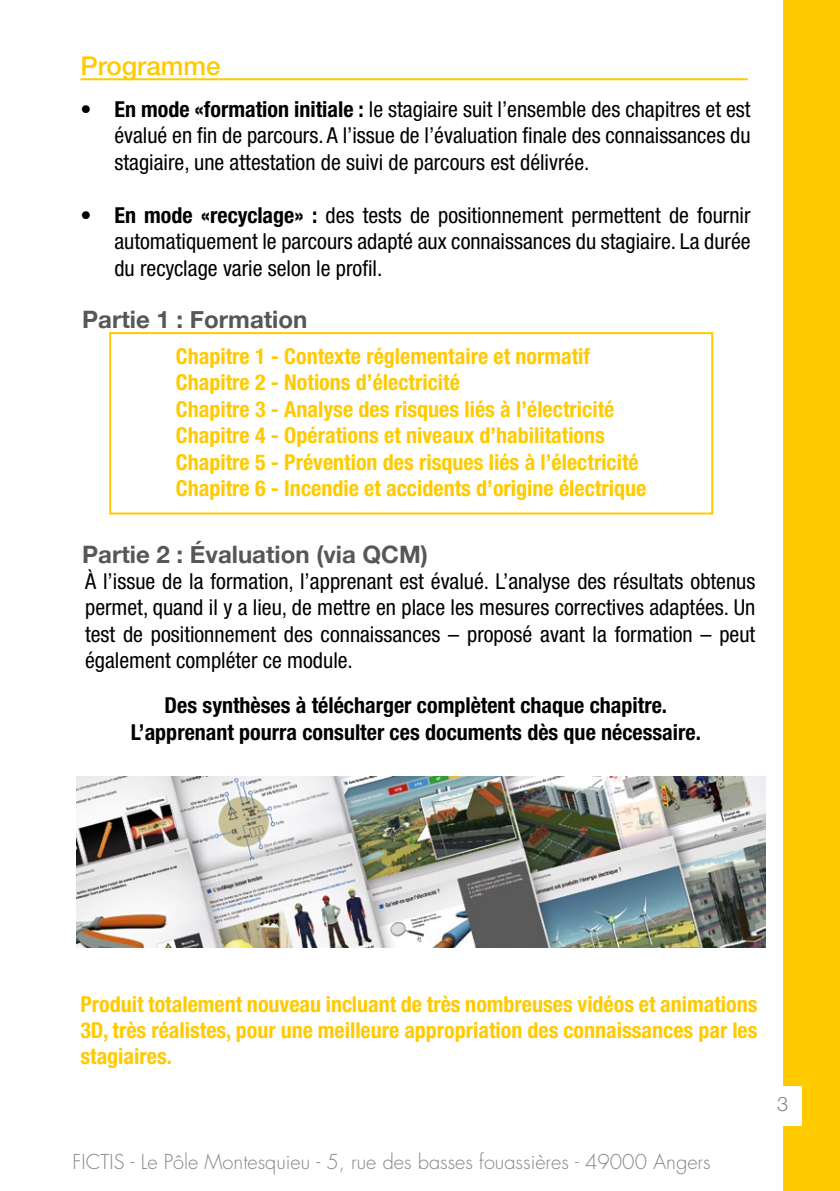
<style>
.page{position:relative;width:840px;height:1191px;background:#fff}
.page>*{position:absolute;margin:0;border:0;box-sizing:border-box;transform-origin:0 0}
.t1{font:500 26px "Helvetica Neue";color:#ffca00}
.t2{font:700 24px "Helvetica Neue";color:#575756}
.t3{font:condensed 22px/26.4px "Helvetica Neue";color:#000;text-align:justify}
.t4{font:700 condensed 22px/26.4px "Helvetica Neue";color:#ffca00}
.t5{font:700 condensed 22px/26.4px "Helvetica Neue";color:#000;text-align:center}
.t6{font:300 20px "Futura";color:#82878b}
.t7{font:300 20px "Helvetica Neue LT Std";color:#878787}
.s1{font-weight:700}
</style>
<div class="page">
<div style="left:782px;top:0;width:57px;height:1191px;background:#ffca00"></div>
<div style="left:764px;top:1086px;width:37px;height:39px;background:#fff"></div>
<img style="left:77px;top:776px;width:688px;height:171px">
<hr style="left:80px;top:78px;width:667px;height:2px;background:#ffca00">
<div style="left:109px;top:332px;width:603px;height:182px;background:#fff;border:2px solid #ffca00"></div>
<p class="t1" style="left:80px;top:50px;width:142px">Programme</p>
<p class="t3" style="left:114px;top:96px;width:637px;text-indent:-34px"><span class="s1">• En mode «formation initiale :</span> le stagiaire suit l’ensemble des chapitres et est évalué en fin de parcours. A l’issue de l’évaluation finale des connaissances du stagiaire, une attestation de suivi de parcours est délivrée.</p>
<p class="t3" style="left:114px;top:202px;width:637px;text-indent:-34px"><span class="s1">• En mode «recyclage» :</span> des tests de positionnement permettent de fournir automatiquement le parcours adapté aux connaissances du stagiaire. La durée du recyclage varie selon le profil.</p>
<p class="t2" style="left:82px;top:305px;width:226px">Partie 1 : Formation</p>
<p class="t4" style="left:176px;top:343px;width:471px">Chapitre 1 - Contexte réglementaire et normatif Chapitre 2 - Notions d’électricité<br>Chapitre 3 - Analyse des risques liés à l’électricité Chapitre 4 - Opérations et niveaux d’habilitations Chapitre 5 - Prévention des risques liés à l’électricité Chapitre 6 - Incendie et accidents d’origine électrique</p>
<p class="t2" style="left:82px;top:540px;width:347px">Partie 2 : Évaluation (via QCM)</p>
<p class="t3" style="left:85px;top:568px;width:671px">À l’issue de la formation, l’apprenant est évalué. L’analyse des résultats obtenus permet, quand il y a lieu, de mettre en place les mesures correctives adaptées. Un test de positionnement des connaissances – proposé avant la formation – peut également compléter ce module.</p>
<p class="t5" style="left:131px;top:692px;width:571px">Des synthèses à télécharger complètent chaque chapitre.<br>L’apprenant pourra consulter ces documents dès que nécessaire.</p>
<p class="t4" style="left:80px;top:990px;width:678px;text-align:justify">Produit totalement nouveau incluant de très nombreuses vidéos et animations 3D, très réalistes, pour une meilleure appropriation des connaissances par les stagiaires.</p>
<p class="t6" style="left:73px;top:1148px;width:639px">FICTIS - Le Pôle Montesquieu - 5, rue des basses fouassières - 49000 Angers</p>
<p class="t7" style="left:776px;top:1091px;width:13px">3</p>
</div>
